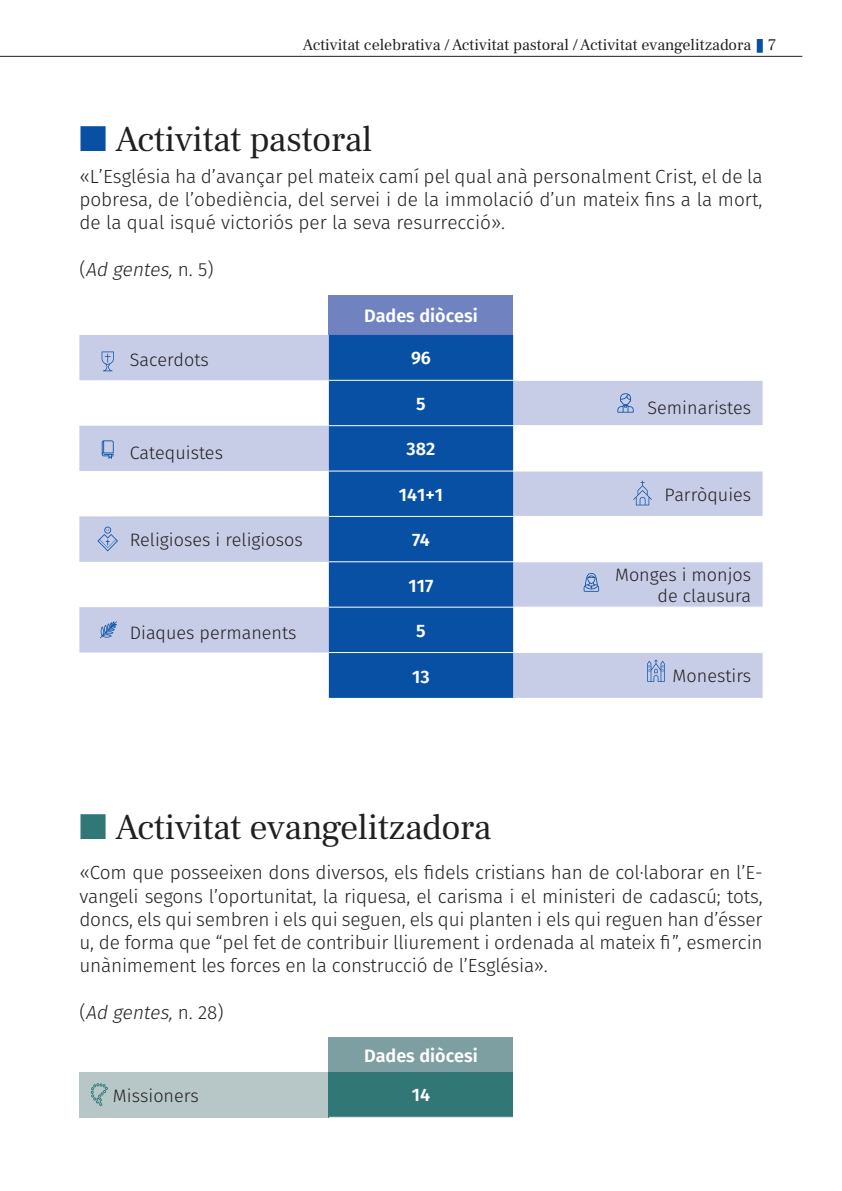
<style>
.page{position:relative;width:842px;height:1191px;background:#fff}
.page>*{position:absolute;margin:0;border:0;box-sizing:border-box;transform-origin:0 0}
.t1{font:36px "Frank Ruhl Libre";letter-spacing:-.01em;color:#221f1f}
.t2{font:300 19px/23.2px "Fira Sans";letter-spacing:-.01em;color:#221f1f;text-align:justify}
.t3{font:italic 300 19px "Fira Sans";color:#221f1f}
.t4{font:300 18px/21.6px "Fira Sans";color:#221f1f;text-align:right}
.t5{font:600 18px "Fira Sans";color:#fff}
.t6{font:16px "Frank Ruhl Libre";color:#221f1f}
.s1{color:#0750a3}
.s2{font-style:normal}
.s3{color:#317776}
</style>
<div class="page">
<hr style="left:0;top:56px;width:802px;height:1px;background:#221f1f">
<div style="left:757px;top:39px;width:6px;height:14px;background:#0750a3"></div>
<div style="left:329px;top:295px;width:184px;height:40px;background:#7182c0"></div>
<svg style="left:79px;top:335px;width:684px;height:363px"></svg>
<div style="left:329px;top:335px;width:184px;height:363px;background:#0750a3"></div>
<hr style="left:329px;top:380px;width:184px;height:1px;background:#fff">
<hr style="left:513px;top:380px;width:250px;height:1px;background:#fff">
<hr style="left:329px;top:425px;width:184px;height:1px;background:#fff">
<hr style="left:513px;top:425px;width:250px;height:1px;background:#fff">
<hr style="left:329px;top:470px;width:184px;height:1px;background:#fff">
<hr style="left:513px;top:470px;width:250px;height:1px;background:#fff">
<hr style="left:329px;top:516px;width:184px;height:1px;background:#fff">
<hr style="left:513px;top:516px;width:250px;height:1px;background:#fff">
<hr style="left:329px;top:561px;width:184px;height:1px;background:#fff">
<hr style="left:513px;top:561px;width:250px;height:1px;background:#fff">
<hr style="left:329px;top:606px;width:184px;height:1px;background:#fff">
<hr style="left:513px;top:606px;width:250px;height:1px;background:#fff">
<hr style="left:329px;top:652px;width:184px;height:1px;background:#fff">
<hr style="left:513px;top:652px;width:250px;height:1px;background:#fff">
<svg style="left:102px;top:351px;width:12px;height:20px"></svg>
<svg style="left:617px;top:393px;width:17px;height:19px"></svg>
<svg style="left:102px;top:440px;width:12px;height:19px"></svg>
<svg style="left:633px;top:480px;width:19px;height:25px"></svg>
<svg style="left:97px;top:526px;width:21px;height:25px"></svg>
<svg style="left:100px;top:621px;width:17px;height:17px"></svg>
<svg style="left:647px;top:659px;width:18px;height:23px"></svg>
<div style="left:329px;top:1038px;width:184px;height:34px;background:#7e9fa1"></div>
<div style="left:79px;top:1072px;width:250px;height:45px;background:#b7c7c8"></div>
<div style="left:329px;top:1072px;width:184px;height:45px;background:#317776"></div>
<hr style="left:329px;top:1116px;width:184px;height:1px;background:#fff">
<svg style="left:91px;top:1083px;width:17px;height:23px"></svg>
<svg style="left:584px;top:573px;width:15px;height:19px"></svg>
<p class="t6" style="left:303px;top:38px;width:475px">Activitat celebrativa / Activitat pastoral / Activitat evangelitzadora 7</p>
<h1 class="t1" style="left:79px;top:123px;width:294px"><span class="s1">■</span> Activitat pastoral</h1>
<p class="t2" style="left:79px;top:165px;width:685px">«L’Església ha d’avançar pel mateix camí pel qual anà personalment Crist, el de la pobresa, de l’obediència, del servei i de la immolació d’un mateix fins a la mort, de la qual isqué victoriós per la seva resurrecció».</p>
<p class="t3" style="left:79px;top:256px;width:136px"><span class="s2">(</span> Ad gentes,<span class="s2">n . 5 )</span></p>
<p class="t5" style="left:364px;top:303px;width:115px">Dades diòcesi</p>
<p class="t4" style="left:130px;top:349px;width:81px">Sacerdots</p>
<p class="t5" style="left:411px;top:345px;width:21px">96</p>
<p class="t5" style="left:416px;top:391px;width:11px">5</p>
<p class="t4" style="left:648px;top:397px;width:105px">Seminaristes</p>
<p class="t4" style="left:130px;top:442px;width:95px">Catequistes</p>
<p class="t5" style="left:407px;top:436px;width:30px">382</p>
<p class="t5" style="left:399px;top:482px;width:46px">141+1</p>
<p class="t4" style="left:665px;top:483px;width:88px">Parròquies</p>
<p class="t4" style="left:130px;top:529px;width:174px">Religioses i religiosos</p>
<p class="t5" style="left:412px;top:527px;width:19px">74</p>
<p class="t5" style="left:409px;top:572px;width:26px">117</p>
<p class="t4" style="left:615px;top:563px;width:138px">Monges i monjos de clausura</p>
<p class="t4" style="left:130px;top:622px;width:168px">Diaques permanents</p>
<p class="t5" style="left:416px;top:618px;width:11px">5</p>
<p class="t5" style="left:412px;top:663px;width:19px">13</p>
<p class="t4" style="left:673px;top:665px;width:80px">Monestirs</p>
<h1 class="t1" style="left:79px;top:812px;width:414px"><span class="s3">■</span> Activitat evangelitzadora</h1>
<p class="t2" style="left:79px;top:861px;width:685px">«Com que posseeixen dons diversos, els fidels cristians han de col·laborar en l’E&shy;vangeli segons l’oportunitat, la riquesa, el carisma i el ministeri de cadascú; tots, doncs, els qui sembren i els qui seguen, els qui planten i els qui reguen han d’ésser u, de forma que “pel fet de contribuir lliurement i ordenada al mateix fi”, esmercin unànimement les forces en la construcció de l’Església».</p>
<p class="t3" style="left:79px;top:998px;width:146px"><span class="s2">(</span> Ad gentes,<span class="s2">n . 2 8 )</span></p>
<p class="t5" style="left:364px;top:1043px;width:115px">Dades diòcesi</p>
<p class="t4" style="left:113px;top:1085px;width:87px">Missioners</p>
<p class="t5" style="left:412px;top:1082px;width:20px">14</p>
</div>
